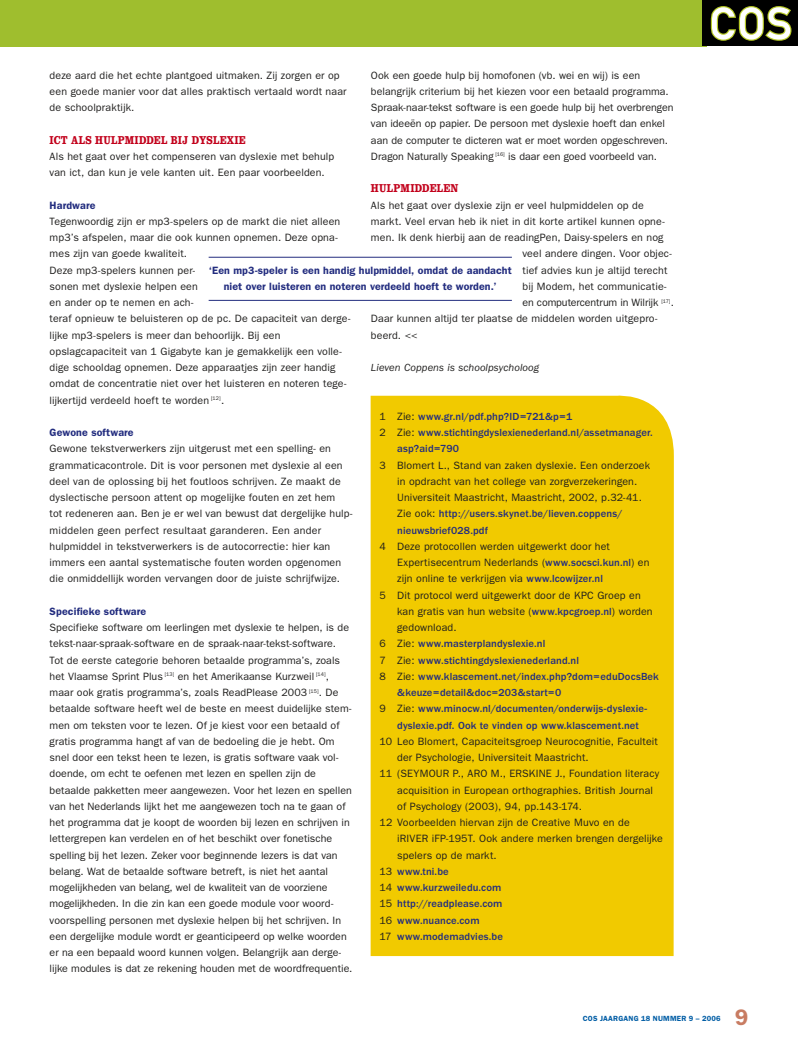
<style>
.page{position:relative;width:798px;height:1063px;background:#fff}
.page>*{position:absolute;margin:0;border:0;box-sizing:border-box;transform-origin:0 0}
.subkopje{font:700 11.88px "Clarendon";letter-spacing:.025em;color:#c2001b;scale:.8 1}
.tekst{font:10.62px/16.2px "Franklin Gothic";letter-spacing:.005em;color:#1f1e1d}
.opsomming{font:10.62px/16.2px "Franklin Gothic";letter-spacing:.01em;color:#1f1e1d}
.opsomming-2{font:500 10.62px/16.2px "Franklin Gothic";letter-spacing:.01em;color:#232d7f}
.streamer{font:600 10.62px/16.2px "Franklin Gothic";letter-spacing:.01em;color:#232d7f;text-align:center}
.tussentekstje{font:600 10.62px "Franklin Gothic";letter-spacing:.01em;color:#232d7f}
.tekst-2{font:italic 10.62px "Franklin Gothic";letter-spacing:.005em;color:#1f1e1d}
.t1{font:600 7.5px "Franklin Gothic";letter-spacing:.025em;color:#005da5}
.s1{font-weight:400;color:#1f1e1d}
.s2{font-weight:500;color:#232d7f}
.s3{font-size:22.5px;color:#c87c62}
</style>
<div class="page">
<div style="left:370px;top:395px;width:303px;height:561px;background:#f1ca00"></div>
<hr style="left:208px;top:257px;width:303px;height:1px;background:#232d7f">
<hr style="left:208px;top:300px;width:303px;height:1px;background:#232d7f">
<div style="left:0;top:0;width:706px;height:46px;background:#9fbe2e"></div>
<div style="left:702px;top:0;width:95px;height:46px;background:#000"></div>
<svg style="left:710px;top:6px;width:82px;height:35px"></svg>
<p class="tekst" style="left:371px;top:67px;width:299px">Ook een goede hulp bij homofonen (vb. wei en wij) is een belangrijk criterium bij het kiezen voor een betaald programma.</p>
<p class="tekst" style="left:371px;top:99px;width:304px">Spraak-naar-tekst software is een goede hulp bij het overbrengen van ideeën op papier. De persoon met dyslexie hoeft dan enkel aan de computer te dicteren wat er moet worden opgeschreven.<br>Dragon Naturally Speaking <sup>[16]</sup> is daar een goed voorbeeld van.</p>
<p class="subkopje" style="left:371px;top:181px;width:111px">HULPMIDDELEN</p>
<p class="tekst" style="left:371px;top:197px;width:274px">Als het gaat over dyslexie zijn er veel hulpmiddelen op de</p>
<p class="tekst" style="left:371px;top:213px;width:295px">markt. Veel ervan heb ik niet in dit korte artikel kunnen opne-</p>
<p class="tekst" style="left:371px;top:229px;width:294px">men. Ik denk hierbij aan de readingPen, Daisy-spelers en nog</p>
<p class="tekst" style="left:522px;top:246px;width:151px">veel andere dingen. Voor objec-</p>
<p class="tekst" style="left:522px;top:262px;width:146px">tief advies kun je altijd terecht</p>
<p class="tekst" style="left:522px;top:278px;width:145px">bij Modem, het communicatie-</p>
<p class="tekst" style="left:522px;top:294px;width:153px">en computercentrum in Wilrijk <sup>[17]</sup>.</p>
<p class="tekst" style="left:371px;top:311px;width:288px">Daar kunnen altijd ter plaatse de middelen worden uitgepro-</p>
<p class="tekst" style="left:371px;top:327px;width:48px">beerd. &lt;&lt;</p>
<p class="tekst-2" style="left:371px;top:362px;width:170px">Lieven Coppens is schoolpsycholoog</p>
<p class="opsomming-2" style="left:379px;top:408px;width:194px"><span class="s1">1 Zie:</span> www.gr.nl/pdf.php?ID=721&amp;p=1</p>
<p class="opsomming-2" style="left:397px;top:425px;width:257px;text-indent:-18px"><span class="s1">2 Zie:</span> www.stichtingdyslexienederland.nl/assetmanager. asp?aid=790</p>
<p class="opsomming" style="left:397px;top:457px;width:254px;text-indent:-18px">3 Blomert L., Stand van zaken dyslexie. Een onderzoek in opdracht van het college van zorgverzekeringen.<br>Universiteit Maastricht, Maastricht, 2002, p.32-41.<br>Zie ook: <span class="s2">http://users.skynet.be/lieven.coppens/ nieuwsbrief028.pdf</span></p>
<p class="opsomming" style="left:397px;top:538px;width:254px;text-indent:-18px">4 Deze protocollen werden uitgewerkt door het<br>Expertisecentrum Nederlands (<span class="s2">www.socsci.kun.nl</span>) en zijn online te verkrijgen via <span class="s2">www.lcowijzer.nl</span></p>
<p class="opsomming" style="left:397px;top:587px;width:257px;text-indent:-18px">5 Dit protocol werd uitgewerkt door de KPC Groep en kan gratis van hun website (<span class="s2">www.kpcgroep.nl</span>) worden gedownload.</p>
<p class="opsomming-2" style="left:379px;top:636px;width:167px"><span class="s1">6 Zie:</span> www.masterplandyslexie.nl</p>
<p class="opsomming-2" style="left:379px;top:652px;width:201px"><span class="s1">7 Zie:</span> www.stichtingdyslexienederland.nl</p>
<p class="opsomming-2" style="left:397px;top:668px;width:263px;text-indent:-18px"><span class="s1">8 Zie:</span> www.klascement.net/index.php?dom=eduDocsBek &amp;keuze=detail&amp;doc=203&amp;start=0</p>
<p class="opsomming-2" style="left:397px;top:701px;width:251px;text-indent:-18px"><span class="s1">9 Zie:</span> www.minocw.nl/documenten/onderwijs-dyslexie&shy;dyslexie.pdf. Ook te vinden op www.klascement.net</p>
<p class="opsomming" style="left:397px;top:733px;width:262px;text-indent:-18px">10 Leo Blomert, Capaciteitsgroep Neurocognitie, Faculteit der Psychologie, Universiteit Maastricht.</p>
<p class="opsomming" style="left:397px;top:766px;width:263px;text-indent:-18px">11 (SEYMOUR P., ARO M., ERSKINE J., Foundation literacy acquisition in European orthographies. British Journal of Psychology (2003), 94, pp.143-174.</p>
<p class="opsomming" style="left:397px;top:814px;width:267px;text-indent:-18px">12 Voorbeelden hiervan zijn de Creative Muvo en de iRIVER iFP-195T. Ook andere merken brengen dergelijke spelers op de markt.</p>
<p class="opsomming-2" style="left:379px;top:863px;width:71px"><span class="s1">13</span> www.tni.be</p>
<p class="opsomming-2" style="left:379px;top:880px;width:123px"><span class="s1">14</span> www.kurzweiledu.com</p>
<p class="opsomming-2" style="left:379px;top:896px;width:124px"><span class="s1">15</span> http://readplease.com</p>
<p class="opsomming-2" style="left:379px;top:912px;width:102px"><span class="s1">16</span> www.nuance.com</p>
<p class="opsomming-2" style="left:379px;top:928px;width:125px"><span class="s1">17</span> www.modemadvies.be</p>
<p class="tekst" style="left:50px;top:67px;width:298px">deze aard die het echte plantgoed uitmaken. Zij zorgen er op een goede manier voor dat alles praktisch vertaald wordt naar de schoolpraktijk.</p>
<p class="subkopje" style="left:50px;top:132px;width:246px">ICT ALS HULPMIDDEL BIJ DYSLEXIE</p>
<p class="tekst" style="left:50px;top:148px;width:286px">Als het gaat over het compenseren van dyslexie met behulp van ict, dan kun je vele kanten uit. Een paar voorbeelden.</p>
<p class="tussentekstje" style="left:50px;top:199px;width:47px">Hardware</p>
<p class="tekst" style="left:50px;top:213px;width:302px">Tegenwoordig zijn er mp3-spelers op de markt die niet alleen mp3’s afspelen, maar die ook kunnen opnemen. Deze opna&shy;mes zijn van goede kwaliteit.<br>Deze mp3-spelers kunnen per-<br>sonen met dyslexie helpen een<br>en ander op te nemen en ach-<br>teraf opnieuw te beluisteren op de pc. De capaciteit van derge&shy;lijke mp3-spelers is meer dan behoorlijk. Bij een opslagcapaciteit van 1 Gigabyte kan je gemakkelijk een volle&shy;dige schooldag opnemen. Deze apparaatjes zijn zeer handig omdat de concentratie niet over het luisteren en noteren tege&shy;lijkertijd verdeeld hoeft te worden <sup>[12]</sup>.</p>
<p class="tussentekstje" style="left:50px;top:426px;width:86px">Gewone software</p>
<p class="tekst" style="left:50px;top:441px;width:304px">Gewone tekstverwerkers zijn uitgerust met een spelling- en grammaticacontrole. Dit is voor personen met dyslexie al een deel van de oplossing bij het foutloos schrijven. Ze maakt de dyslectische persoon attent op mogelijke fouten en zet hem<br>tot redeneren aan. Ben je er wel van bewust dat dergelijke hulp&shy;middelen geen perfect resultaat garanderen. Een ander hulpmiddel in tekstverwerkers is de autocorrectie: hier kan immers een aantal systematische fouten worden opgenomen die onmiddellijk worden vervangen door de juiste schrijfwijze.</p>
<p class="tussentekstje" style="left:50px;top:605px;width:98px">Specifieke software</p>
<p class="tekst" style="left:50px;top:619px;width:304px">Specifieke software om leerlingen met dyslexie te helpen, is de tekst-naar-spraak-software en de spraak-naar-tekst-software.<br>Tot de eerste categorie behoren betaalde programma’s, zoals het Vlaamse Sprint Plus <sup>[13]</sup> en het Amerikaanse Kurzweil <sup>[14]</sup>, maar ook gratis programma’s, zoals ReadPlease 2003 <sup>[15]</sup>. De betaalde software heeft wel de beste en meest duidelijke stem&shy;men om teksten voor te lezen. Of je kiest voor een betaald of gratis programma hangt af van de bedoeling die je hebt. Om snel door een tekst heen te lezen, is gratis software vaak vol&shy;doende, om echt te oefenen met lezen en spellen zijn de betaalde pakketten meer aangewezen. Voor het lezen en spellen van het Nederlands lijkt het me aangewezen toch na te gaan of het programma dat je koopt de woorden bij lezen en schrijven in lettergrepen kan verdelen en of het beschikt over fonetische spelling bij het lezen. Zeker voor beginnende lezers is dat van belang. Wat de betaalde software betreft, is niet het aantal mogelijkheden van belang, wel de kwaliteit van de voorziene mogelijkheden. In die zin kan een goede module voor woord&shy;voorspelling personen met dyslexie helpen bij het schrijven. In een dergelijke module wordt er geanticipeerd op welke woorden er na een bepaald woord kunnen volgen. Belangrijk aan derge&shy;lijke modules is dat ze rekening houden met de woordfrequentie.</p>
<p class="streamer" style="left:209px;top:262px;width:304px">‘Een mp3-speler is een handig hulpmiddel, omdat de aandacht niet over luisteren en noteren verdeeld hoeft te worden.’</p>
<p class="t1" style="left:582px;top:1014px;width:167px">COS JAARGANG 18 NUMMER 9 – 2006 <span class="s3">9</span></p>
</div>
